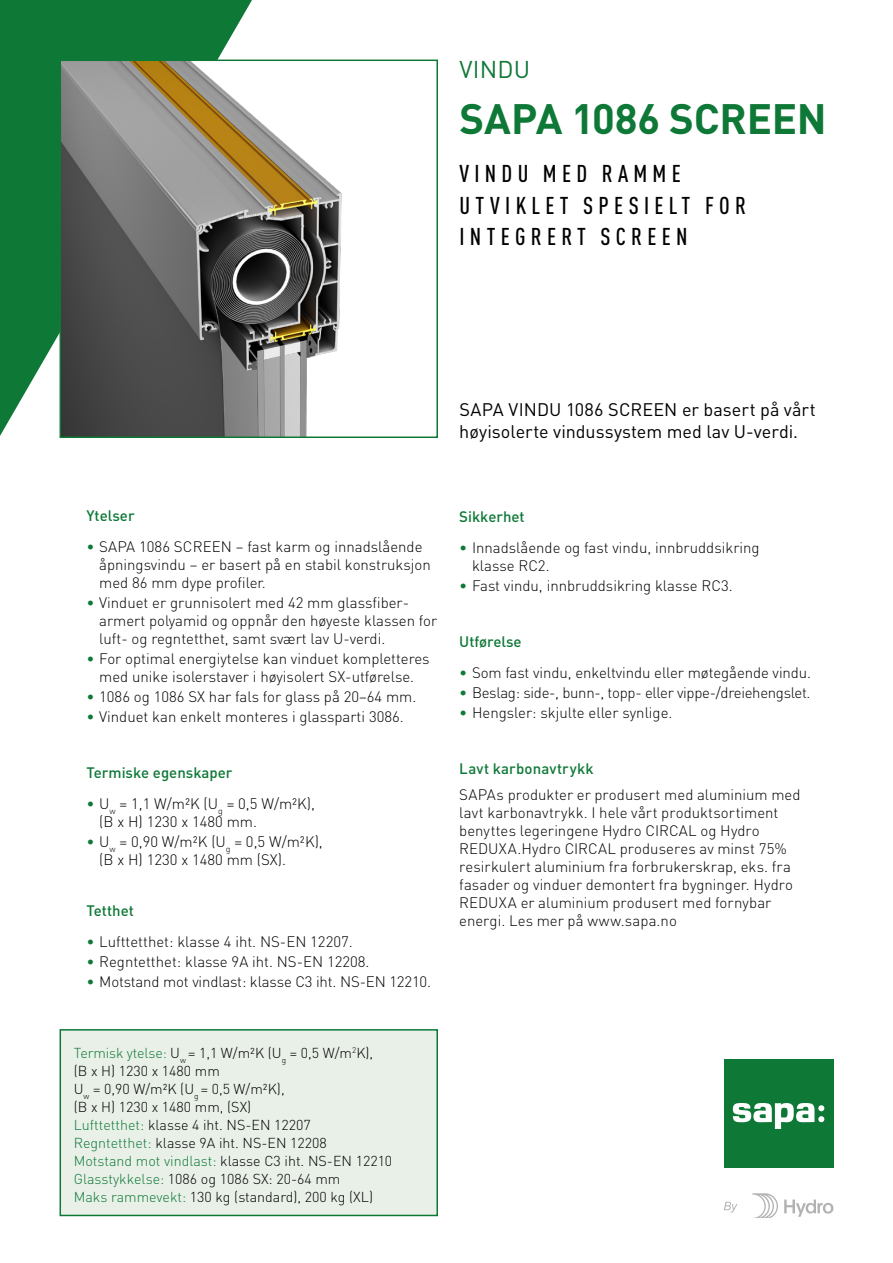
<style>
.page{position:relative;width:893px;height:1263px;background:#fff}
.page>*{position:absolute;margin:0;border:0;box-sizing:border-box;transform-origin:0 0}
.t1{font:700 42px "DIN Pro";letter-spacing:-.005em;color:#0e7837}
.t2{font:500 condensed 24px/31.5px "DIN Pro";letter-spacing:.22em;color:#000}
.t3{font:24px "DIN Pro";letter-spacing:.01em;color:#0e7837}
.t4{font:18px/21.8px "DIN Pro";letter-spacing:.005em;color:#000}
.t5{font:300 15px/18px "DIN Pro";color:#000}
.t6{font:500 15px "DIN Pro";color:#0e7837}
.t7{font:300 15px "DIN Pro";letter-spacing:-.02em;color:#000}
.t8{font:300 14.25px/18px "DIN Pro";color:#000}
.s1{color:#0e7837}
</style>
<div class="page">
<svg style="left:0;top:0;width:252px;height:436px;fill:#0e7837"></svg>
<div style="left:60px;top:1030px;width:377px;height:185px;background:#e9f0e8"></div>
<div style="left:60px;top:1029px;width:378px;height:187px;border:2px solid #0e7837"></div>
<div style="left:724px;top:1059px;width:109px;height:108px;background:#0e7837"></div>
<svg style="left:733px;top:1103px;width:91px;height:26px"></svg>
<svg style="left:784px;top:1199px;width:49px;height:18px"></svg>
<svg style="left:752px;top:1193px;width:26px;height:25px"></svg>
<svg style="left:724px;top:1202px;width:13px;height:11px"></svg>
<img style="left:63px;top:63px;width:279px;height:372px">
<div style="left:60px;top:60px;width:378px;height:378px;border:2px solid #0e7837"></div>
<h2 class="t3" style="left:459px;top:53px;width:72px">VINDU</h2>
<h1 class="t1" style="left:459px;top:90px;width:369px">SAPA 1086 SCREEN</h1>
<h2 class="t2" style="left:459px;top:156px;width:288px">VINDU MED RAMME<br>UTVIKLET SPESIELT FOR<br>INTEGRERT SCREEN</h2>
<p class="t4" style="left:459px;top:398px;width:358px">SAPA VINDU 1086 SCREEN er basert på vårt høyisolerte vindussystem med lav U-verdi.</p>
<p class="t6" style="left:86px;top:505px;width:50px">Ytelser</p>
<p class="t5" style="left:99px;top:537px;width:333px;text-indent:-13px"><span class="s1">•</span> SAPA 1086 SCREEN – fast karm og innadslående åpningsvindu – er basert på en stabil konstruksjon med 86 mm dype profiler.</p>
<p class="t5" style="left:99px;top:593px;width:340px;text-indent:-13px"><span class="s1">•</span> Vinduet er grunnisolert med 42 mm glassfiber&shy;armert polyamid og oppnår den høyeste klassen for luft- og regntetthet, samt svært lav U-verdi.</p>
<p class="t5" style="left:86px;top:649px;width:345px;text-align:center"><span class="s1">•</span> For optimal energiytelse kan vinduet kompletteres med unike isolerstaver i høyisolert SX-utførelse.</p>
<p class="t5" style="left:86px;top:687px;width:331px"><span class="s1">•</span> 1086 og 1086 SX har fals for glass på 20–64 mm.</p>
<p class="t5" style="left:86px;top:707px;width:319px"><span class="s1">•</span> Vinduet kan enkelt monteres i glassparti 3086.</p>
<p class="t6" style="left:86px;top:763px;width:148px">Termiske egenskaper</p>
<p class="t5" style="left:99px;top:794px;width:217px;text-indent:-13px"><span class="s1">•</span> U<sub>w</sub> = 1,1 W/m²K (U<sub>g</sub> = 0,5 W/m²K), (B x H) 1230 x 1480 mm.</p>
<p class="t5" style="left:99px;top:832px;width:225px;text-indent:-13px"><span class="s1">•</span> U<sub>w</sub> = 0,90 W/m²K (U<sub>g</sub> = 0,5 W/m²K), (B x H) 1230 x 1480 mm (SX).</p>
<p class="t6" style="left:86px;top:900px;width:49px">Tetthet</p>
<p class="t5" style="left:86px;top:932px;width:268px"><span class="s1">•</span> Lufttetthet: klasse 4 iht. NS-EN 12207.</p>
<p class="t5" style="left:86px;top:952px;width:285px"><span class="s1">•</span> Regntetthet: klasse 9A iht. NS-EN 12208.</p>
<p class="t5" style="left:86px;top:972px;width:346px"><span class="s1">•</span> Motstand mot vindlast: klasse C3 iht. NS-EN 12210.</p>
<p class="t6" style="left:459px;top:506px;width:67px">Sikkerhet</p>
<p class="t5" style="left:472px;top:537px;width:289px;text-indent:-13px"><span class="s1">•</span> Innadslående og fast vindu, innbruddsikring klasse RC2.</p>
<p class="t5" style="left:459px;top:576px;width:275px"><span class="s1">•</span> Fast vindu, innbruddsikring klasse RC3.</p>
<p class="t6" style="left:459px;top:631px;width:64px">Utførelse</p>
<p class="t5" style="left:459px;top:662px;width:353px"><span class="s1">•</span> Som fast vindu, enkeltvindu eller møtegående vindu.</p>
<p class="t7" style="left:459px;top:682px;width:353px"><span class="s1">•</span> Beslag: side-, bunn-, topp- eller vippe-/dreiehengslet.</p>
<p class="t5" style="left:459px;top:703px;width:215px"><span class="s1">•</span> Hengsler: skjulte eller synlige.</p>
<p class="t6" style="left:459px;top:758px;width:136px">Lavt karbonavtrykk</p>
<p class="t5" style="left:459px;top:785px;width:343px">SAPAs produkter er produsert med aluminium med lavt karbonavtrykk. I hele vårt produktsortiment benyttes legeringene Hydro CIRCAL og Hydro REDUXA.Hydro CIRCAL produseres av minst 75% resirkulert aluminium fra forbrukerskrap, eks. fra fasader og vinduer demontert fra bygninger. Hydro REDUXA er aluminium produsert med fornybar energi. Les mer på www.sapa.no</p>
<p class="t8" style="left:74px;top:1043px;width:320px"><span class="s1">Termisk ytelse:</span> U<sub>w</sub> = 1,1 W/m²K (U<sub>g</sub> = 0,5 W/m<sup>2</sup>K),<br>(B x H) 1230 x 1480 mm<br>U<sub>w</sub> = 0,90 W/m²K (U<sub>g</sub> = 0,5 W/m²K),<br>(B x H) 1230 x 1480 mm, (SX)<br><span class="s1">Lufttetthet:</span> klasse 4 iht. NS-EN 12207<br><span class="s1">Regntetthet:</span> klasse 9A iht. NS-EN 12208<br><span class="s1">Motstand mot vindlast:</span> klasse C3 iht. NS-EN 12210<br><span class="s1">Glasstykkelse:</span> 1086 og 1086 SX: 20-64 mm<br><span class="s1">Maks rammevekt:</span> 130 kg (standard), 200 kg (XL)</p>
</div>
